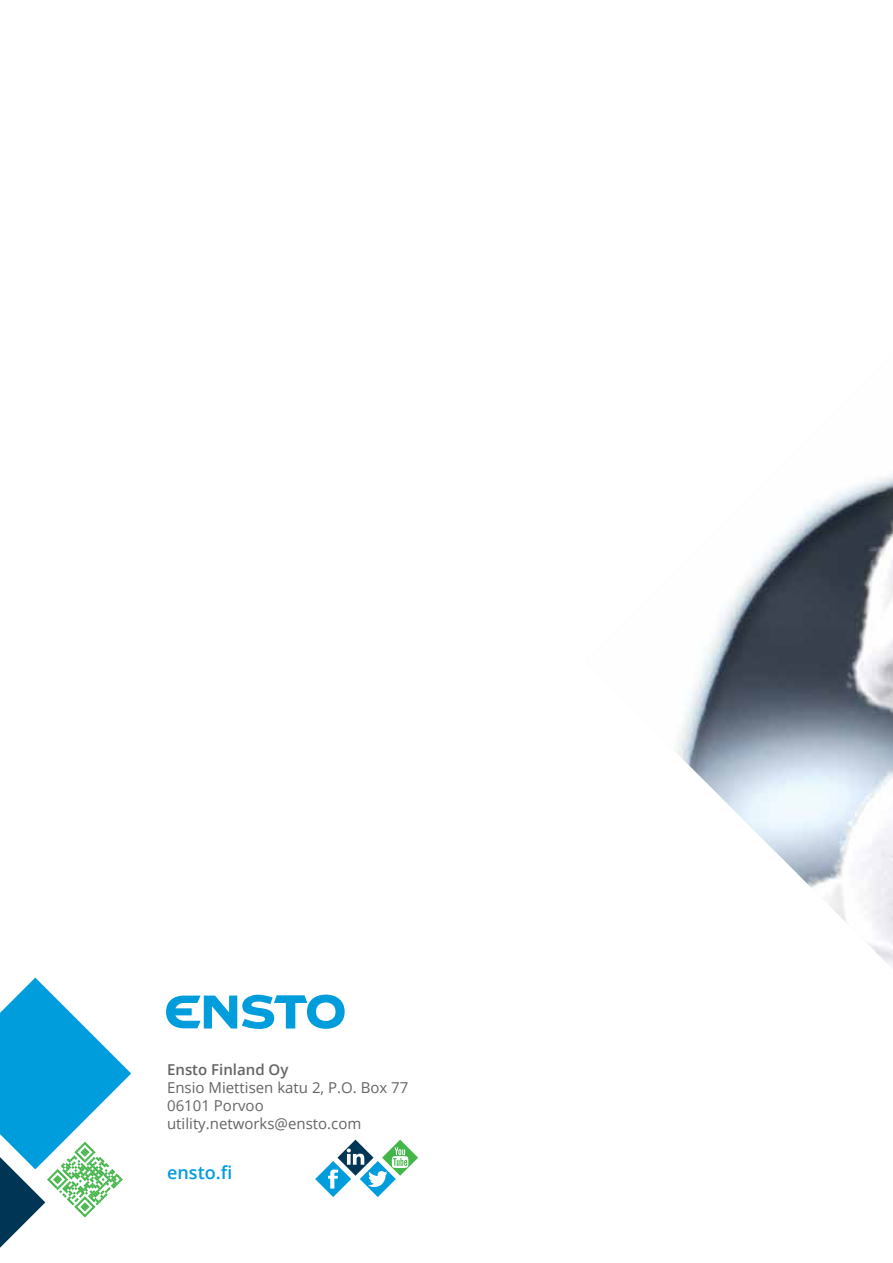
<style>
.page{position:relative;width:893px;height:1263px;background:#fff}
.page>*{position:absolute;margin:0;border:0;box-sizing:border-box;transform-origin:0 0}
.t1{font:600 18px "Open Sans";color:#009ddd}
.t2{font:15px/18px "Open Sans";color:#636466}
.t3{font:600 15px "Open Sans";color:#636466}
</style>
<div class="page">
<img style="left:585px;top:474px;width:308px;height:494px">
<svg style="left:315px;top:1139px;width:103px;height:58px"></svg>
<svg style="left:166px;top:994px;width:179px;height:35px"></svg>
<svg style="left:0;top:977px;width:131px;height:271px"></svg>
<p class="t3" style="left:167px;top:1059px;width:123px">Ensto Finland Oy</p>
<p class="t2" style="left:167px;top:1078px;width:243px">Ensio Miettisen katu 2, P.O. Box 77<br>06101 Porvoo utility.networks@ensto.com</p>
<p class="t1" style="left:167px;top:1160px;width:67px">ensto.fi</p>
</div>
